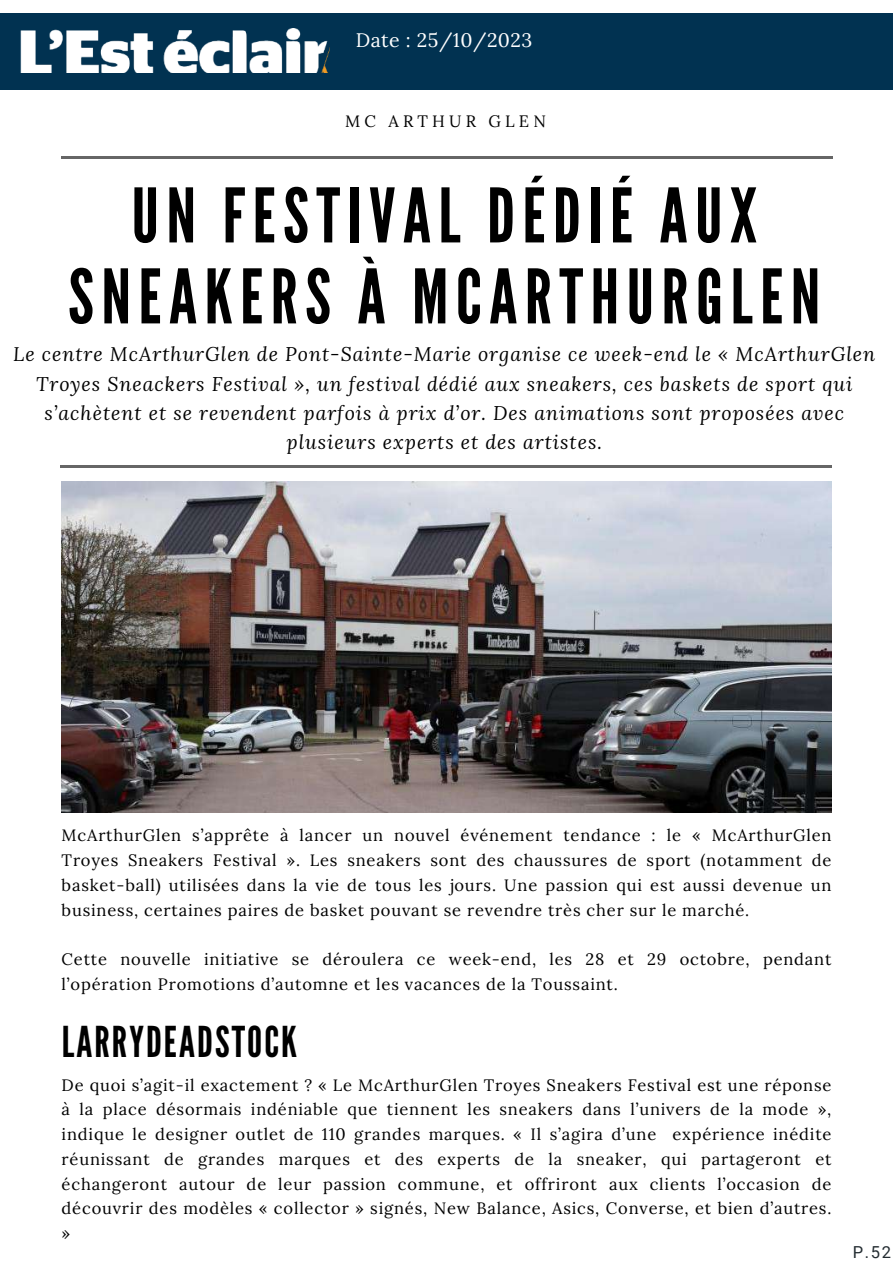
<style>
.page{position:relative;width:893px;height:1264px;background:#fff}
.page>*{position:absolute;margin:0;border:0;box-sizing:border-box;transform-origin:0 0}
.t1{font:75px/81px "League Gothic";letter-spacing:.1em;color:#000;text-align:center}
.t2{font:42.45px "League Gothic";letter-spacing:.05em;color:#000}
.t3{font:italic 19.65px/29.2px "Lora";letter-spacing:.05em;color:#000;text-align:center}
.t4{font:19.5px "Lora";letter-spacing:.025em;color:#fff}
.t5{font:16.5px/24.8px "Lora";letter-spacing:.05em;color:#000;text-align:justify}
.t6{font:16.5px "Lora";letter-spacing:.25em;color:#000}
.t7{font:16.5px "Roboto";color:#232c31}
</style>
<div class="page">
<img style="left:61px;top:482px;width:770px;height:330px">
<hr style="left:61px;top:156px;width:771px;height:2px;background:#666">
<hr style="left:60px;top:465px;width:771px;height:2px;background:#666">
<div style="left:0;top:13px;width:892px;height:76px;background:#013251"></div>
<img style="left:21px;top:28px;width:308px;height:44px">
<p class="t4" style="left:356px;top:27px;width:178px">Date : 25/10/2023</p>
<p class="t6" style="left:345px;top:111px;width:202px">MC ARTHUR GLEN</p>
<h1 class="t1" style="left:68px;top:177px;width:753px">UN FESTIVAL DÉDIÉ AUX<br>SNEAKERS À MCARTHURGLEN</h1>
<p class="t3" style="left:13px;top:339px;width:863px">Le centre McArthurGlen de Pont-Sainte-Marie organise ce week-end le « McArthurGlen Troyes Sneackers Festival », un festival dédié aux sneakers, ces baskets de sport qui s’achètent et se revendent parfois à prix d’or. Des animations sont proposées avec plusieurs experts et des artistes.</p>
<p class="t5" style="left:62px;top:823px;width:771px">McArthurGlen s’apprête à lancer un nouvel événement tendance : le « McArthurGlen Troyes Sneakers Festival ». Les sneakers sont des chaussures de sport (notamment de basket-ball) utilisées dans la vie de tous les jours. Une passion qui est aussi devenue un business, certaines paires de basket pouvant se revendre très cher sur le marché.</p>
<p class="t5" style="left:62px;top:946px;width:771px">Cette nouvelle initiative se déroulera ce week-end, les 28 et 29 octobre, pendant l’opération Promotions d’automne et les vacances de la Toussaint.</p>
<h2 class="t2" style="left:62px;top:1017px;width:237px">LARRYDEADSTOCK</h2>
<p class="t5" style="left:62px;top:1072px;width:771px">De quoi s’agit-il exactement ? « Le McArthurGlen Troyes Sneakers Festival est une réponse à la place désormais indéniable que tiennent les sneakers dans l’univers de la mode », indique le designer outlet de 110 grandes marques. « Il s’agira d’une expérience inédite réunissant de grandes marques et des experts de la sneaker, qui partageront et échangeront autour de leur passion commune, et offriront aux clients l’occasion de découvrir des modèles « collector » signés, New Balance, Asics, Converse, et bien d’autres. »</p>
<p class="t7" style="left:852px;top:1242px;width:40px">P.52</p>
</div>
